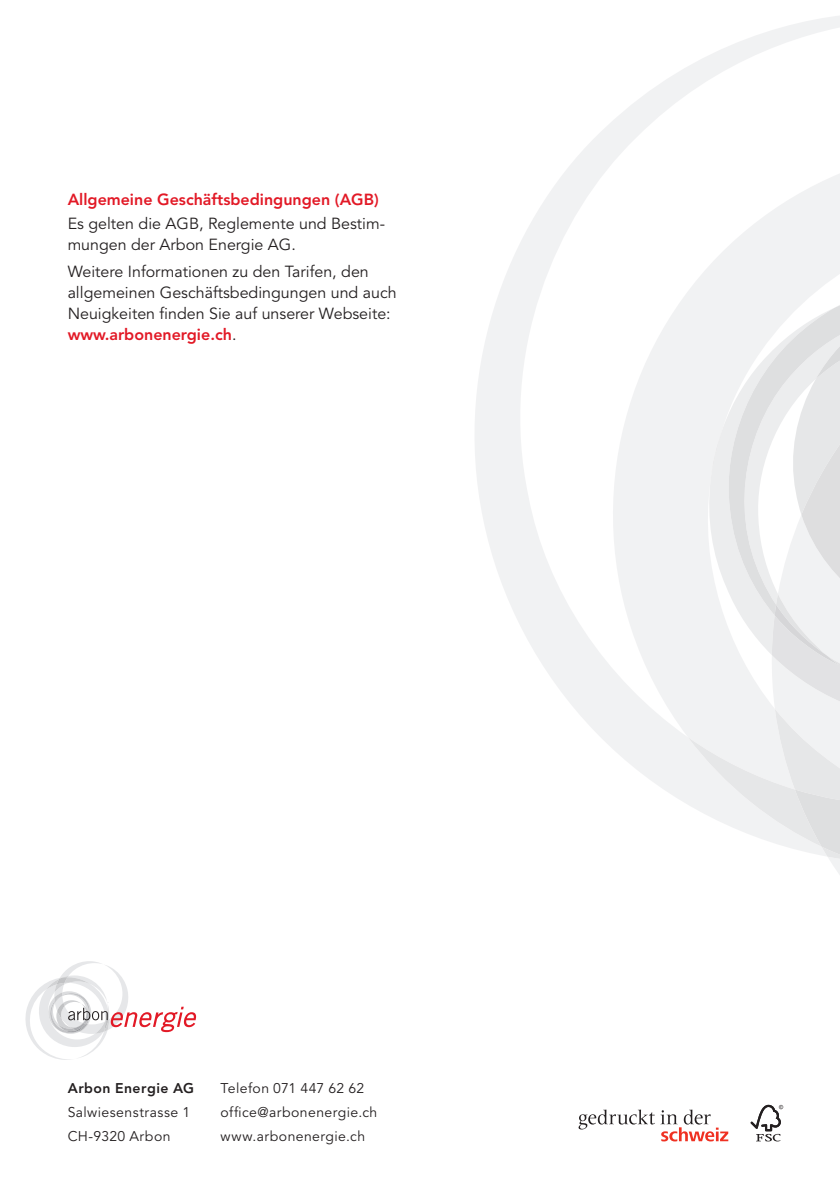
<style>
.page{position:relative;width:840px;height:1191px;background:#fff}
.page>*{position:absolute;margin:0;border:0;box-sizing:border-box;transform-origin:0 0}
.t1{font:16px/21px "Avenir LT";color:#231f20}
.t2{font:800 16px "Avenir LT";color:#e21926}
.t3{font:14px/24px "Avenir LT";letter-spacing:.03em;color:#231f20}
.t4{font:800 14px "Avenir LT";letter-spacing:.035em;color:#231f20}
.s1{font-weight:800;color:#e21926}
</style>
<div class="page">
<svg style="left:475px;top:16px;width:364px;height:788px"></svg>
<div style="left:687px;top:409px;width:22px;height:407px;background:#f1f2f3"></div>
<svg style="left:709px;top:280px;width:131px;height:595px"></svg>
<svg style="left:25px;top:961px;width:171px;height:98px"></svg>
<svg style="left:578px;top:1109px;width:149px;height:32px"></svg>
<svg style="left:750px;top:1104px;width:32px;height:37px"></svg>
<p class="t2" style="left:68px;top:190px;width:312px">Allgemeine Geschäftsbedingungen (AGB)</p>
<p class="t1" style="left:68px;top:213px;width:319px">Es gelten die AGB, Reglemente und Bestim&shy;mungen der Arbon Energie AG.</p>
<p class="t1" style="left:68px;top:261px;width:330px">Weitere Informationen zu den Tarifen, den allgemeinen Geschäftsbedingungen und auch Neuigkeiten finden Sie auf unserer Webseite: <span class="s1">www.arbonenergie.ch</span>.</p>
<p class="t4" style="left:68px;top:1080px;width:128px">Arbon Energie AG</p>
<p class="t3" style="left:68px;top:1101px;width:124px">Salwiesenstrasse 1<br>CH-9320 Arbon</p>
<p class="t3" style="left:220px;top:1077px;width:158px">Telefon 071 447 62 62 office@arbonenergie.ch www.arbonenergie.ch</p>
</div>
